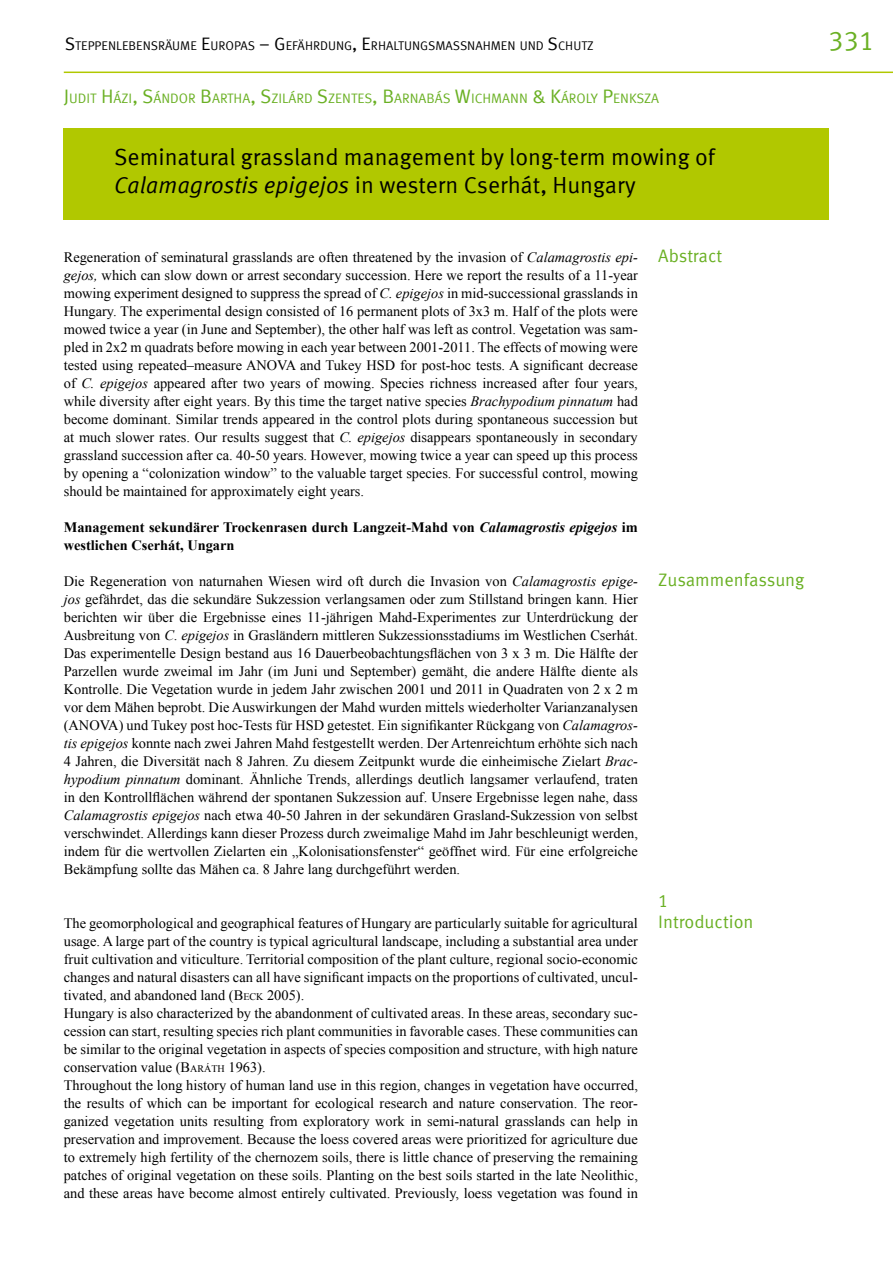
<style>
.page{position:relative;width:893px;height:1263px;background:#fff}
.page>*{position:absolute;margin:0;border:0;box-sizing:border-box;transform-origin:0 0}
.t1{font:27px "Meta Offc Pro Norm";color:#6ab023}
.t2{font:23.25px/27.9px "Meta Offc Pro Norm";color:#000}
.t3{font:18px/21.6px "Meta Offc Pro Norm";color:#6ab023}
.t4{font:14.4px/18px "Times New Roman";color:#000}
.t5{font:700 14.4px/18px "Times New Roman";color:#000}
.t6{font:13.65px "Meta Offc Pro Norm";color:#6ab023}
.t7{font:12.6px "Meta Offc Pro Norm";color:#000}
.s1{font-size:18px}
.s2{font-size:19.5px}
.s3{font-family:"Meta Offc Pro Norm Ita"}
.s4{font-style:italic}
.s5{font-family:"Meta Offc Pro Norm";font-size:18px;color:#6ab023}
.s6{font-style:inherit}
.s7{font-size:10.05px}
</style>
<div class="page">
<hr style="left:64px;top:72px;width:829px;height:1px;background:#b1c800">
<div style="left:64px;top:128px;width:765px;height:92px;background:#b1c800"></div>
<p class="t7" style="left:65px;top:36px;width:530px"><span class="s1">S</span>TEPPENLEBENSRÄUME <span class="s1">E</span>UROPAS <span class="s1">– G</span>EFÄHRDUNG<span class="s1">, E</span>RHALTUNGSMASSNAHMEN UND <span class="s1">S</span>CHUTZ</p>
<h1 class="t1" style="left:828px;top:20px;width:48px">331</h1>
<p class="t6" style="left:64px;top:88px;width:597px"><span class="s2">J</span>UDIT <span class="s2">H</span>ÁZI <span class="s2">, S</span>ÁNDOR <span class="s2">B</span>ARTHA<span class="s2">, S</span>ZI LÁRD <span class="s2">S</span>ZENTES<span class="s2">, B</span>ARNABÁS <span class="s2">W</span>I CHMANN <span class="s2">&amp; K</span>ÁROLY <span class="s2">P</span>ENKSZA</p>
<h2 class="t2" style="left:114px;top:141px;width:602px">Seminatural grassland management by long-term mowing of<br><span class="s3">Calamagrostis epigejos</span> in western Cserhát, Hungary</h2>
<p class="t4" style="left:64px;top:248px;width:660px">Regeneration of seminatural grasslands are often threatened by the invasion of <span class="s4">Calamagrostis epi-</span> <span class="s5">Abstract </span><span class="s4">gejos,</span> which can slow down or arrest secondary succession. Here we report the results of a 11-year<br>mowing experiment designed to suppress the spread of <span class="s4">C. epigejos</span> in mid-successional grasslands in<br>Hungary. The experimental design consisted of 16 permanent plots of 3x3 m. Half of the plots were<br>mowed twice a year (in June and September), the other half was left as control. Vegetation was sam-<br>pled in 2x2 m quadrats before mowing in each year between 2001-2011. The effects of mowing were<br>tested using repeated–measure ANOVA and Tukey HSD for post-hoc tests. A significant decrease<br>of <span class="s4">C. epigejos</span> appeared after two years of mowing. Species richness increased after four years,<br>while diversity after eight years. By this time the target native species <span class="s4">Brachypodium pinnatum</span> had<br>become dominant. Similar trends appeared in the control plots during spontaneous succession but<br>at much slower rates. Our results suggest that <span class="s4">C. epigejos</span> disappears spontaneously in secondary<br>grassland succession after ca. 40-50 years. However, mowing twice a year can speed up this process<br>by opening a “colonization window” to the valuable target species. For successful control, mowing<br>should be maintained for approximately eight years.</p>
<p class="t5" style="left:64px;top:518px;width:576px">Management sekundärer Trockenrasen durch Langzeit-Mahd von <span class="s4">Calamagrostis epigejos</span> im westlichen Cserhát, Ungarn</p>
<p class="t4" style="left:64px;top:572px;width:576px;text-align:justify">Die Regeneration von naturnahen Wiesen wird oft durch die Invasion von <span class="s4">Calamagrostis epige&shy;jos</span> gefährdet, das die sekundäre Sukzession verlangsamen oder zum Stillstand bringen kann. Hier berichten wir über die Ergebnisse eines 11-jährigen Mahd-Experimentes zur Unterdrückung der Ausbreitung von <span class="s4">C</span>. <span class="s4">epigejos</span> in Grasländern mittleren Sukzessionsstadiums im Westlichen Cserhát.<br>Das experimentelle Design bestand aus 16 Dauerbeobachtungsflächen von 3 x 3 m. Die Hälfte der Parzellen wurde zweimal im Jahr (im Juni und September) gemäht, die andere Hälfte diente als Kontrolle. Die Vegetation wurde in jedem Jahr zwischen 2001 und 2011 in Quadraten von 2 x 2 m vor dem Mähen beprobt. Die Auswirkungen der Mahd wurden mittels wiederholter Varianzanalysen (ANOVA) und Tukey post hoc-Tests für HSD getestet. Ein signifikanter Rückgang von <span class="s4">Calamagros&shy;tis epigejos</span> konnte nach zwei Jahren Mahd festgestellt werden. Der Artenreichtum erhöhte sich nach 4 Jahren, die Diversität nach 8 Jahren. Zu diesem Zeitpunkt wurde die einheimische Zielart <span class="s4">Brac&shy;hypodium pinnatum</span> dominant. Ähnliche Trends, allerdings deutlich langsamer verlaufend, traten in den Kontrollflächen während der spontanen Sukzession auf. Unsere Ergebnisse legen nahe, dass <span class="s4">Calamagrostis epigejos</span> nach etwa 40-50 Jahren in der sekundären Grasland-Sukzession von selbst verschwindet. Allerdings kann dieser Prozess durch zweimalige Mahd im Jahr beschleunigt werden, indem für die wertvollen Zielarten ein „Kolonisationsfenster“ geöffnet wird. Für eine erfolgreiche Bekämpfung sollte das Mähen ca. 8 Jahre lang durchgeführt werden.</p>
<p class="t3" style="left:658px;top:568px;width:148px">Zusammenfassung</p>
<p class="t4" style="left:64px;top:914px;width:576px">The geomorphological and geographical features of Hungary are particularly suitable for agricultural usage. A large part of the country is typical agricultural landscape, including a substantial area under fruit cultivation and viticulture. Territorial composition of the plant culture, regional socio-economic changes and natural disasters can all have significant impacts on the proportions of cultivated, uncul&shy;tivated, and abandoned land (<span class="s6">B</span><span class="s7">ECK</span> 2005).<br>Hungary is also characterized by the abandonment of cultivated areas. In these areas, secondary suc&shy;cession can start, resulting species rich plant communities in favorable cases. These communities can be similar to the original vegetation in aspects of species composition and structure, with high nature conservation value (<span class="s6">B</span><span class="s7">ARÁTH</span> 1963).<br>Throughout the long history of human land use in this region, changes in vegetation have occurred, the results of which can be important for ecological research and nature conservation. The reor&shy;ganized vegetation units resulting from exploratory work in semi-natural grasslands can help in preservation and improvement. Because the loess covered areas were prioritized for agriculture due to extremely high fertility of the chernozem soils, there is little chance of preserving the remaining patches of original vegetation on these soils. Planting on the best soils started in the late Neolithic, and these areas have become almost entirely cultivated. Previously, loess vegetation was found in</p>
<p class="t3" style="left:658px;top:888px;width:97px">1<br>Introduction</p>
</div>
